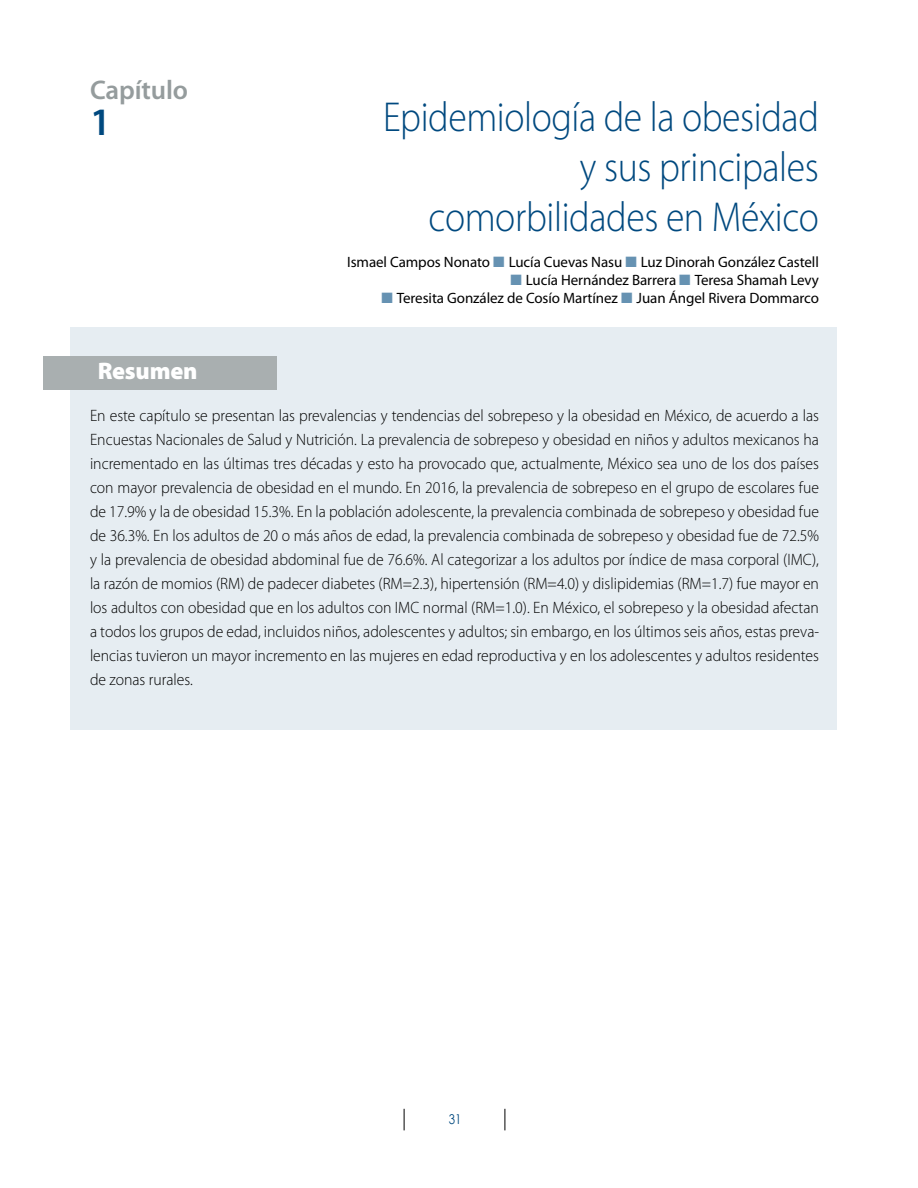
<style>
.page{position:relative;width:918px;height:1188px;background:#fff}
.page>*{position:absolute;margin:0;border:0;box-sizing:border-box;transform-origin:0 0}
.t1{font:300 42px/50.4px "Myriad Pro";letter-spacing:-.01em;color:#00497f;text-align:right;scale:.9 1}
.t2{font:600 39px "Myriad Pro";color:#00497f}
.t3{font:600 27px "Myriad Pro";letter-spacing:-.005em;color:#959c9d}
.t4{font:900 24px "Myriad Pro";letter-spacing:-.01em;color:#fff}
.t5{font:300 16.5px/24px "Myriad Pro";color:#000;text-align:justify;scale:.95 1}
.t6{font:15px "Myriad Pro";letter-spacing:-.005em;color:#000}
.t7{font:13.5px "Century Gothic";color:#00497f;scale:.85 1}
.s1{color:#6692b2}
</style>
<div class="page">
<svg style="left:404px;top:1109px;width:1px;height:21px"></svg>
<svg style="left:505px;top:1109px;width:1px;height:21px"></svg>
<div style="left:70px;top:328px;width:767px;height:402px;background:#e6edf2"></div>
<div style="left:44px;top:356px;width:233px;height:33px;background:#a9afb0"></div>
<h3 class="t3" style="left:90px;top:73px;width:100px">Capítulo</h3>
<h2 class="t2" style="left:90px;top:98px;width:22px">1</h2>
<h3 class="t4" style="left:98px;top:355px;width:101px">Resumen</h3>
<h1 class="t1" style="left:383px;top:92px;width:486px">Epidemiología de la obesidad y sus principales comorbilidades en México</h1>
<p class="t6" style="left:347px;top:253px;width:473px">Ismael Campos Nonato <span class="s1">■</span> Lucía Cuevas Nasu <span class="s1">■</span> Luz Dinorah González Castell</p>
<p class="t6" style="left:510px;top:271px;width:310px"><span class="s1">■</span> Lucía Hernández Barrera <span class="s1">■</span> Teresa Shamah Levy</p>
<p class="t6" style="left:381px;top:289px;width:439px"><span class="s1">■</span> Teresita González de Cosío Martínez <span class="s1">■</span> Juan Ángel Rivera Dommarco</p>
<p class="t5" style="left:90px;top:403px;width:769px">En este capítulo se presentan las prevalencias y tendencias del sobrepeso y la obesidad en México, de acuerdo a las Encuestas Nacionales de Salud y N utrición. La prevalencia de sobrepeso y obesidad en niños y adultos mexicanos ha incrementado en las últimas tres décadas y esto ha provocado que, actualmente, México sea uno de los dos países con mayor prevalencia de obesidad en el mundo. En 2016, la prevalencia de sobrepeso en el grupo de escolares fue de 17.9% y la de obesidad 15.3%. En la población adolescente, la prevalencia combinada de sobrepeso y obesidad fue de 36.3%. En los adultos de 20 o más años de edad, la prevalencia combinada de sobrepeso y obesidad fue de 72.5% y la prevalencia de obesidad abdominal fue de 76.6%. Al categorizar a los adultos por índice de masa corporal (IMC), la razón de momios (RM) de padecer diabetes (RM=2.3), hipertensión (RM=4.0) y dislipidemias (RM=1.7) fue mayor en los adultos con obesidad que en los adultos con IMC normal (RM=1.0). En México, el sobrepeso y la obesidad afectan a todos los grupos de edad, incluidos niños, adolescentes y adultos; sin embargo, en los últimos seis años, estas preva&shy;lencias tuvieron un mayor incremento en las mujeres en edad reproductiva y en los adolescentes y adultos residentes de zonas rurales.</p>
<p class="t7" style="left:449px;top:1110px;width:16px">31</p>
</div>
